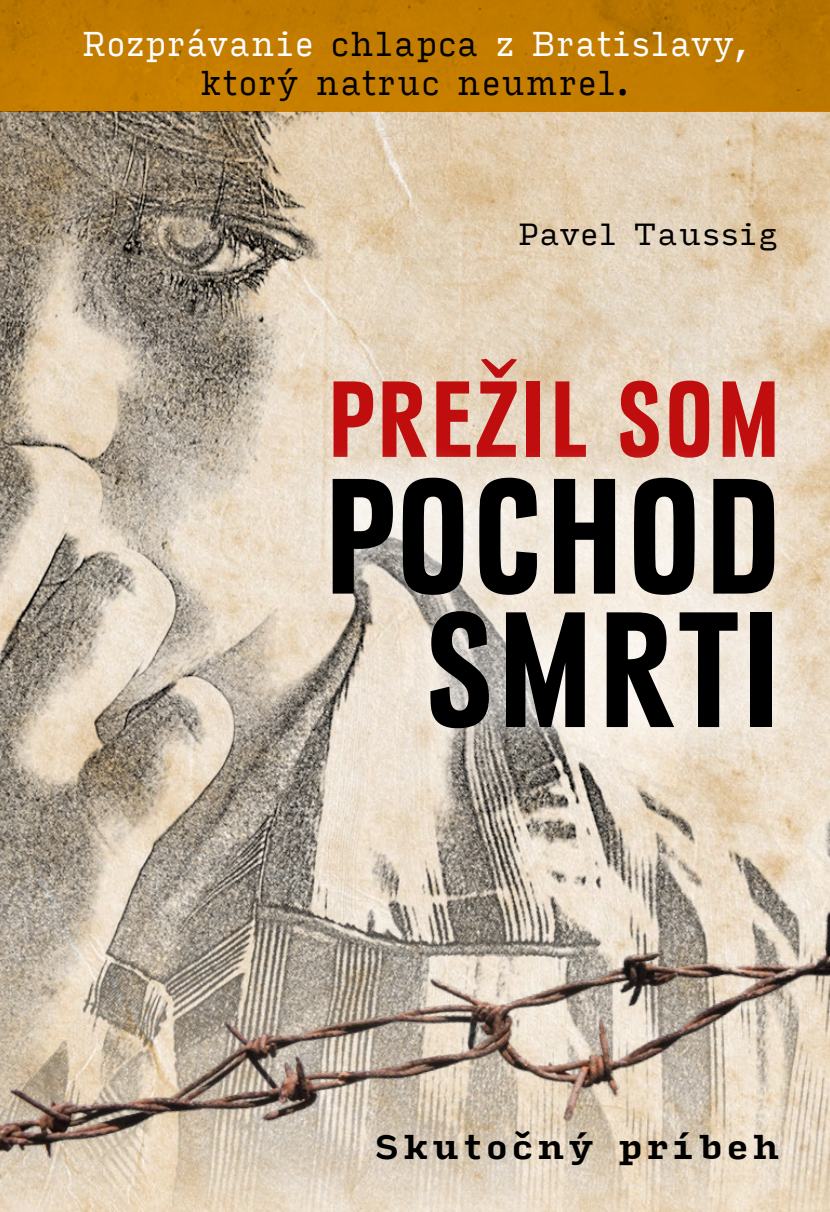
<style>
.page{position:relative;width:830px;height:1212px;background:#fff}
.page>*{position:absolute;margin:0;border:0;box-sizing:border-box;transform-origin:0 0}
.t1{font:171.9px/133.4px "URW Grotesk TCE Bol Con";letter-spacing:.02em;color:#000;text-align:center}
.t2{font:113.17px "URW Grotesk TCE Bol Con";letter-spacing:.03em;color:#c00d0e}
.t3{font:32.85px/39.4px "Input Serif";color:#000;text-align:center;scale:.92 1}
.t4{font:700 32.85px "Input Serif";letter-spacing:.08em;color:#000}
.t5{font:29.03px "Input Serif";color:#000}
.s1{color:#fff}
</style>
<div class="page">
<img style="left:0;top:112px;width:829px;height:1100px">
<div style="left:0;top:0;width:829px;height:112px;background:linear-gradient(to right,#c57e00,#bc7800)"></div>
<div style="left:297px;top:443px;width:512px;height:319px;background:#fff;opacity:.75"></div>
<img style="left:0;top:909px;width:829px;height:273px">
<p class="t3" style="left:82px;top:22px;width:727px"><span class="s1">Rozprávanie</span> chlapca <span class="s1">z Bratislavy, </span>ktorý natruc neumrel.</p>
<p class="t5" style="left:517px;top:208px;width:262px">Pavel Taussig</p>
<h2 class="t2" style="left:327px;top:359px;width:454px">PREŽIL SOM</h2>
<h1 class="t1" style="left:323px;top:474px;width:458px">POCHOD<br>SMRTI</h1>
<p class="t4" style="left:373px;top:1117px;width:408px">Skutočný príbeh</p>
</div>
